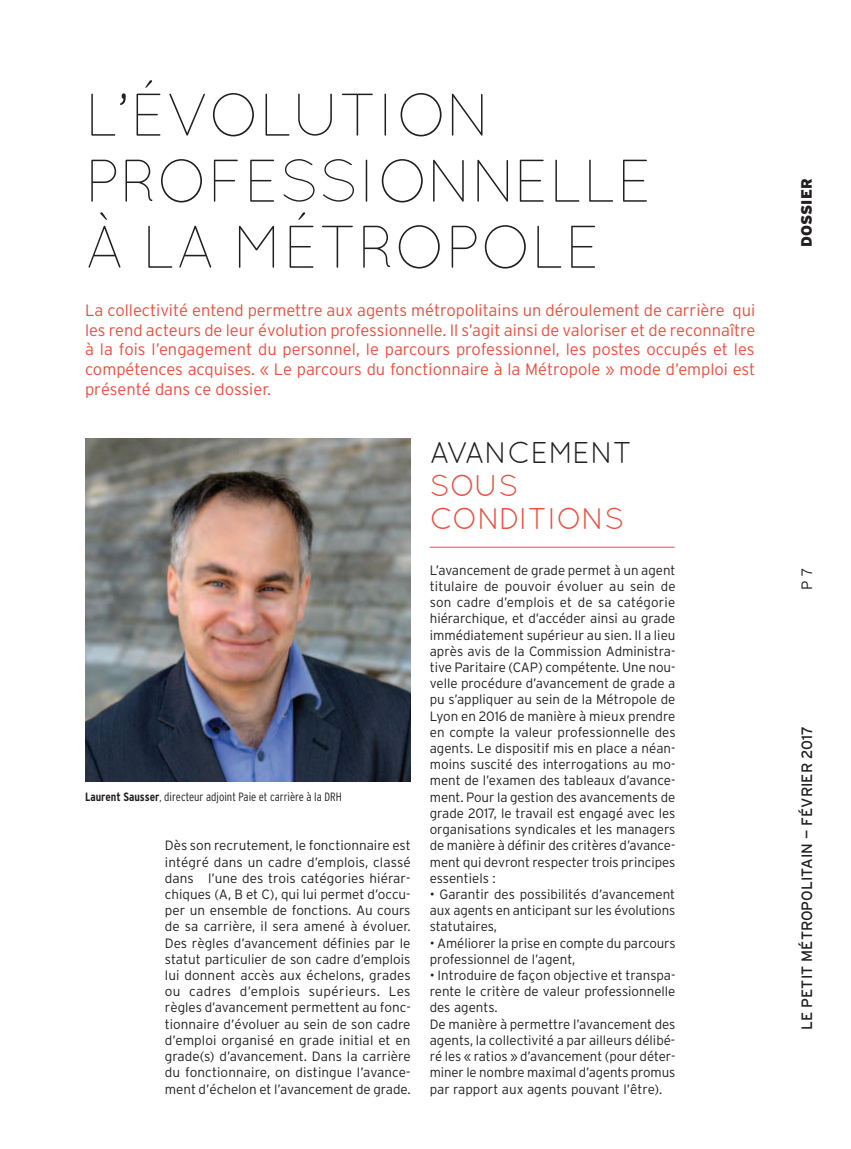
<style>
.page{position:relative;width:851px;height:1149px;background:#fff}
.page>*{position:absolute;margin:0;border:0;box-sizing:border-box;transform-origin:0 0}
.t1{font:300 60px/66px "Quicksand";color:#231f20}
.t2{font:30px/33px "Quicksand";letter-spacing:-.01em;color:#ef4d3d}
.t3{font:30px "Quicksand";color:#231f20}
.t4{font:300 16.5px/19.8px "Interstate";color:#ef4d3d;text-align:justify}
.t5{font:15px "Interstate";color:#231f20}
.t6{font:900 15px "Interstate";color:#231f20}
.t7{font:300 15px "Interstate";color:#231f20}
.t8{font:300 13.5px/16.2px "Interstate";letter-spacing:-.005em;color:#231f20;text-align:justify}
.t9{font:300 condensed 12px "Interstate";color:#231f20}
.s1{font-weight:700}
</style>
<div class="page">
<hr style="left:429px;top:546px;width:245px;height:1px;background:#ef4d3d">
<img style="left:85px;top:438px;width:325px;height:343px">
<h1 class="t1" style="left:85px;top:81px;width:568px">L’ÉVOLUTION<br>PROFESSIONNELLE<br>À LA MÉTROPOLE</h1>
<p class="t4" style="left:85px;top:300px;width:671px">La collectivité entend permettre aux agents métropolitains un déroulement de carrière qui les rend acteurs de leur évolution professionnelle. Il s’agit ainsi de valoriser et de reconnaître à la fois l’engagement du personnel, le parcours professionnel, les postes occupés et les compétences acquises. « Le parcours du fonctionnaire à la Métropole » mode d’emploi est présenté dans ce dossier.</p>
<p class="t9" style="left:85px;top:790px;width:258px"><span class="s1">Laurent Sausser</span>, directeur adjoint Paie et carrière à la DRH</p>
<p class="t8" style="left:165px;top:837px;width:247px">Dès son recrutement, le fonctionnaire est intégré dans un cadre d’emplois, classé dans l’une des trois catégories hiérar&shy;chiques (A, B et C), qui lui permet d’occu&shy;per un ensemble de fonctions. Au cours de sa carrière, il sera amené à évoluer.<br>Des règles d’avancement définies par le statut particulier de son cadre d’emplois lui donnent accès aux échelons, grades ou cadres d’emplois supérieurs. Les règles d’avancement permettent au fonc&shy;tionnaire d’évoluer au sein de son cadre d’emploi organisé en grade initial et en grade(s) d’avancement. Dans la carrière du fonctionnaire, on distingue l’avance&shy;ment d’échelon et l’avancement de grade.</p>
<h2 class="t3" style="left:429px;top:435px;width:204px">AVANCEMENT</h2>
<h2 class="t2" style="left:429px;top:468px;width:196px">SOUS<br>CONDITIONS</h2>
<p class="t8" style="left:429px;top:561px;width:247px">L’avancement de grade permet à un agent titulaire de pouvoir évoluer au sein de son cadre d’emplois et de sa catégorie hiérarchique, et d’accéder ainsi au grade immédiatement supérieur au sien. Il a lieu après avis de la Commission Administra&shy;tive Paritaire (CAP) compétente. U ne nou&shy;velle procédure d’avancement de grade a pu s’appliquer au sein de la Métropole de Lyon en 2016 de manière à mieux prendre en compte la valeur professionnelle des agents. Le dispositif mis en place a néan&shy;moins suscité des interrogations au mo&shy;ment de l’examen des tableaux d’avance&shy;ment. Pour la gestion des avancements de grade 2017, le travail est engagé avec les organisations syndicales et les managers de manière à définir des critères d’avance&shy;ment qui devront respecter trois principes essentiels :</p>
<p class="t8" style="left:429px;top:885px;width:247px">• Garantir des possibilités d’avancement aux agents en anticipant sur les évolutions statutaires,</p>
<p class="t8" style="left:429px;top:934px;width:247px">• Améliorer la prise en compte du parcours professionnel de l’agent,</p>
<p class="t8" style="left:429px;top:966px;width:247px;text-align:left">• Introduire de façon objective et transpa&shy;rente le critère de valeur professionnelle des agents.<br>De manière à permettre l’avancement des agents, la collectivité a par ailleurs délibé&shy;ré les « ratios » d’avancement (pour déter&shy;miner le nombre maximal d’agents promus par rapport aux agents pouvant l’être).</p>
<p class="t6" style="left:798px;top:246px;width:67px;rotate:-90deg">Dossier</p>
<p class="t7" style="left:798px;top:589px;width:23px;rotate:-90deg">P 7</p>
<p class="t5" style="left:798px;top:1029px;width:306px;rotate:-90deg">Le Petit Métropolitain — février 2017</p>
</div>
